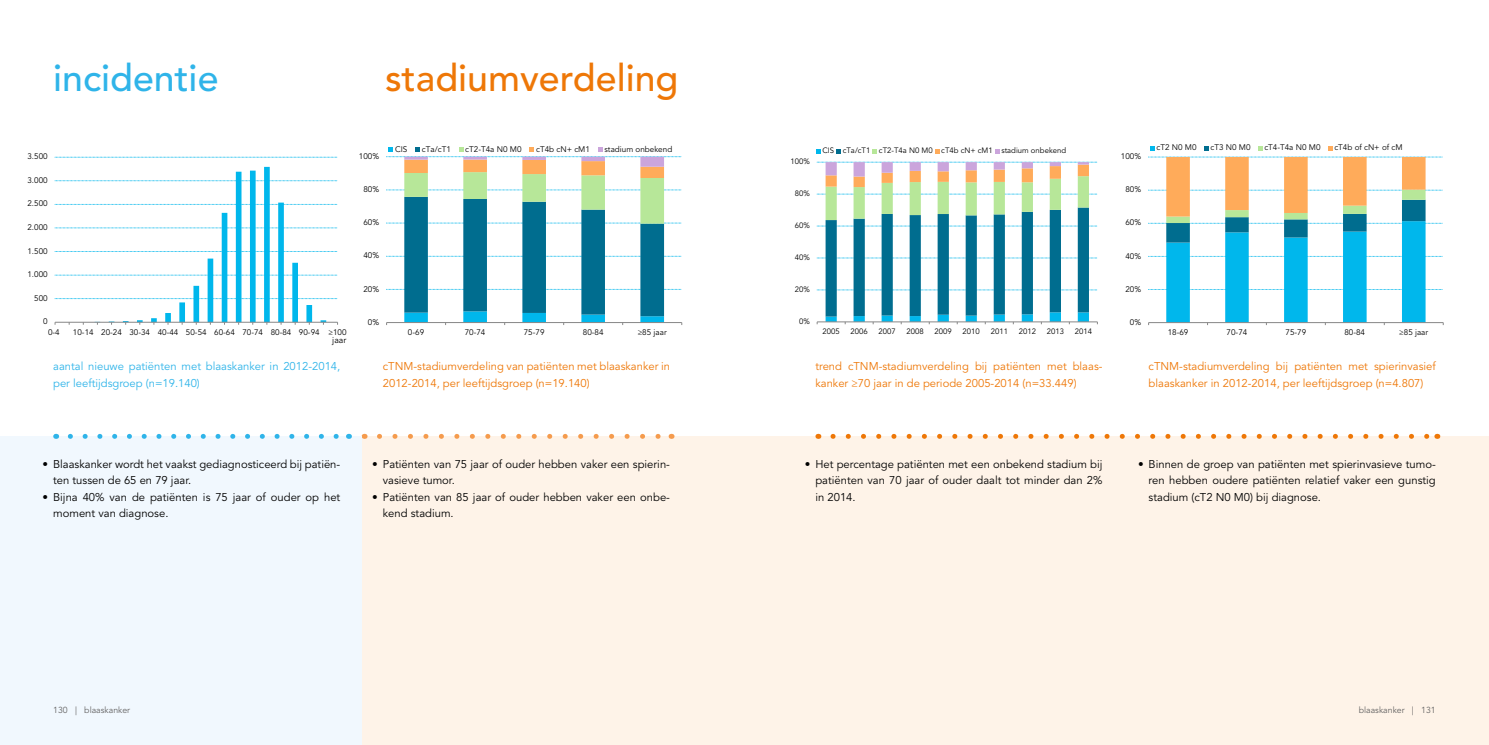
<style>
.page{position:relative;width:1489px;height:745px;background:#fff}
.page>*{position:absolute;margin:0;border:0;box-sizing:border-box;transform-origin:0 0}
.t1{font:500 37.5px "Avenir LT Std";color:#ee7707}
.t2{font:500 37.5px "Avenir LT Std";color:#2fb4e9}
.t3{font:11.25px/16.2px "Avenir LT Std";color:#000}
.t4{font:11.25px/16.2px "Avenir LT Std";color:#ee7707}
.t5{font:11.25px/16.2px "Avenir LT Std";color:#2fb4e9}
.t6{font:8.75px "Avenir LT Std";color:#646363}
.t7{font:8.75px "Avenir LT Std";color:#000}
.t8{font:8.12px/9.8px "Avenir LT Std";color:#000}
.t9{font:7.75px "Avenir LT Std";color:#000}
</style>
<div class="page">
<div style="left:733px;top:436px;width:755px;height:308px;background:#fef3e8"></div>
<svg style="left:833px;top:433px;width:596px;height:5px"></svg>
<svg style="left:816px;top:162px;width:282px;height:162px"></svg>
<svg style="left:816px;top:149px;width:4px;height:4px"></svg>
<svg style="left:836px;top:149px;width:4px;height:4px"></svg>
<svg style="left:872px;top:149px;width:5px;height:4px"></svg>
<svg style="left:935px;top:149px;width:4px;height:4px"></svg>
<svg style="left:995px;top:149px;width:4px;height:4px"></svg>
<svg style="left:1148px;top:157px;width:295px;height:168px"></svg>
<svg style="left:1150px;top:146px;width:4px;height:4px"></svg>
<svg style="left:1204px;top:146px;width:4px;height:4px"></svg>
<svg style="left:1258px;top:146px;width:4px;height:4px"></svg>
<svg style="left:1328px;top:146px;width:4px;height:4px"></svg>
<div style="left:361px;top:436px;width:394px;height:308px;background:#fef3e8"></div>
<svg style="left:379px;top:433px;width:282px;height:5px"></svg>
<div style="left:0;top:436px;width:361px;height:308px;background:#f1f8fe"></div>
<svg style="left:70px;top:433px;width:269px;height:5px"></svg>
<svg style="left:55px;top:157px;width:282px;height:1px"></svg>
<svg style="left:55px;top:167px;width:283px;height:157px"></svg>
<svg style="left:386px;top:147px;width:296px;height:178px"></svg>
<h1 class="t2" style="left:53px;top:57px;width:167px">incidentie</h1>
<h1 class="t1" style="left:385px;top:57px;width:295px">stadiumverdeling</h1>
<p class="t8" style="left:27px;top:152px;width:22px">3.500</p>
<p class="t8" style="left:27px;top:175px;width:22px">3.000</p>
<p class="t8" style="left:27px;top:199px;width:22px">2.500</p>
<p class="t8" style="left:27px;top:222px;width:22px">2.000</p>
<p class="t8" style="left:27px;top:246px;width:22px">1.500</p>
<p class="t8" style="left:27px;top:269px;width:22px">1.000</p>
<p class="t8" style="left:34px;top:293px;width:15px">500</p>
<p class="t8" style="left:43px;top:317px;width:6px">0</p>
<p class="t8" style="left:48px;top:327px;width:13px">0-4</p>
<p class="t8" style="left:331px;top:327px;width:17px;text-indent:-258px">10-14 20-24 30-34 40-44 50-54 60-64 70-74 80-84 90-94 ≥100 jaar</p>
<p class="t7" style="left:332px;top:334px;width:16px">jaar</p>
<p class="t5" style="left:53px;top:358px;width:288px">aantal nieuwe patiënten met blaaskanker in 2012-2014, per leeftijdsgroep (n=19.140)</p>
<p class="t8" style="left:359px;top:151px;width:22px">100%</p>
<p class="t8" style="left:363px;top:184px;width:17px">80%</p>
<p class="t8" style="left:363px;top:218px;width:17px">60%</p>
<p class="t8" style="left:363px;top:251px;width:17px">40%</p>
<p class="t8" style="left:363px;top:284px;width:17px">20%</p>
<p class="t8" style="left:368px;top:317px;width:13px">0%</p>
<p class="t8" style="left:395px;top:144px;width:14px">CIS</p>
<p class="t8" style="left:422px;top:144px;width:30px">cTa/cT1</p>
<p class="t8" style="left:465px;top:144px;width:58px">cT2-T4a N0 M0</p>
<p class="t8" style="left:536px;top:144px;width:55px">cT4b cN+ cM1</p>
<p class="t8" style="left:604px;top:144px;width:69px">stadium onbekend</p>
<p class="t8" style="left:408px;top:327px;width:18px">0-69</p>
<p class="t8" style="left:464px;top:327px;width:22px">70-74</p>
<p class="t8" style="left:523px;top:327px;width:22px">75-79</p>
<p class="t8" style="left:582px;top:327px;width:22px">80-84</p>
<p class="t8" style="left:637px;top:327px;width:30px">≥85 jaar</p>
<p class="t4" style="left:383px;top:358px;width:289px">cTNM-stadiumverdeling van patiënten met blaaskanker in<br>2012-2014, per leeftijdsgroep (n=19.140)</p>
<p class="t3" style="left:53px;top:456px;width:288px;text-indent:-11px">• Blaaskanker wordt het vaakst gediagnosticeerd bij patiën&shy;ten tussen de 65 en 79 jaar.</p>
<p class="t3" style="left:53px;top:488px;width:289px;text-indent:-11px">• Bijna 40% van de patiënten is 75 jaar of ouder op het moment van diagnose.</p>
<p class="t3" style="left:383px;top:456px;width:288px;text-indent:-11px">• Patiënten van 75 jaar of ouder hebben vaker een spierin&shy;vasieve tumor.</p>
<p class="t3" style="left:383px;top:488px;width:288px;text-indent:-11px">• Patiënten van 85 jaar of ouder hebben vaker een onbe&shy;kend stadium.</p>
<p class="t6" style="left:53px;top:704px;width:79px">130 | blaaskanker</p>
<p class="t9" style="left:790px;top:157px;width:21px">100%</p>
<p class="t9" style="left:822px;top:146px;width:245px">CIS cTa/cT1 cT2-T4a N0 M0 cT4b cN+ cM1 stadium onbekend</p>
<p class="t8" style="left:1120px;top:152px;width:22px">100%</p>
<p class="t8" style="left:1156px;top:143px;width:42px">cT2 N0 M0</p>
<p class="t8" style="left:1210px;top:143px;width:42px">cT3 N0 M0</p>
<p class="t8" style="left:1264px;top:143px;width:58px">cT4-T4a N0 M0</p>
<p class="t8" style="left:1334px;top:143px;width:70px">cT4b of cN+ of cM</p>
<p class="t9" style="left:795px;top:189px;width:17px">80%</p>
<p class="t8" style="left:1125px;top:185px;width:17px">80%</p>
<p class="t9" style="left:795px;top:221px;width:17px">60%</p>
<p class="t8" style="left:1125px;top:218px;width:17px">60%</p>
<p class="t9" style="left:795px;top:253px;width:17px">40%</p>
<p class="t8" style="left:1125px;top:251px;width:17px">40%</p>
<p class="t9" style="left:795px;top:285px;width:17px">20%</p>
<p class="t8" style="left:1125px;top:284px;width:17px">20%</p>
<p class="t9" style="left:799px;top:316px;width:12px">0%</p>
<p class="t8" style="left:1129px;top:317px;width:13px">0%</p>
<p class="t9" style="left:822px;top:326px;width:19px">2005</p>
<p class="t9" style="left:850px;top:326px;width:19px">2006</p>
<p class="t9" style="left:878px;top:326px;width:19px">2007</p>
<p class="t9" style="left:906px;top:326px;width:19px">2008</p>
<p class="t9" style="left:934px;top:326px;width:19px">2009</p>
<p class="t9" style="left:962px;top:326px;width:19px">2010</p>
<p class="t9" style="left:990px;top:326px;width:19px">2011</p>
<p class="t9" style="left:1018px;top:326px;width:19px">2012</p>
<p class="t9" style="left:1046px;top:326px;width:19px">2013</p>
<p class="t9" style="left:1074px;top:326px;width:19px">2014</p>
<p class="t8" style="left:1167px;top:327px;width:22px">18-69</p>
<p class="t8" style="left:1226px;top:327px;width:22px">70-74</p>
<p class="t8" style="left:1285px;top:327px;width:22px">75-79</p>
<p class="t8" style="left:1344px;top:327px;width:22px">80-84</p>
<p class="t8" style="left:1398px;top:327px;width:30px">≥85 jaar</p>
<p class="t4" style="left:815px;top:358px;width:288px">trend cTNM-stadiumverdeling bij patiënten met blaas&shy;kanker ≥70 jaar in de periode 2005-2014 (n=33.449)</p>
<p class="t4" style="left:1148px;top:358px;width:289px">cTNM-stadiumverdeling bij patiënten met spierinvasief blaaskanker in 2012-2014, per leeftijdsgroep (n=4.807)</p>
<p class="t3" style="left:815px;top:456px;width:289px;text-align:justify;text-indent:-11px">• Het percentage patiënten met een onbekend stadium bij patiënten van 70 jaar of ouder daalt tot minder dan 2% in 2014.</p>
<p class="t3" style="left:1148px;top:456px;width:289px;text-align:justify;text-indent:-11px">• Binnen de groep van patiënten met spierinvasieve tumo&shy;ren hebben oudere patiënten relatief vaker een gunstig stadium (cT2 N0 M0) bij diagnose.</p>
<p class="t6" style="left:1358px;top:704px;width:78px">blaaskanker | 131</p>
</div>
